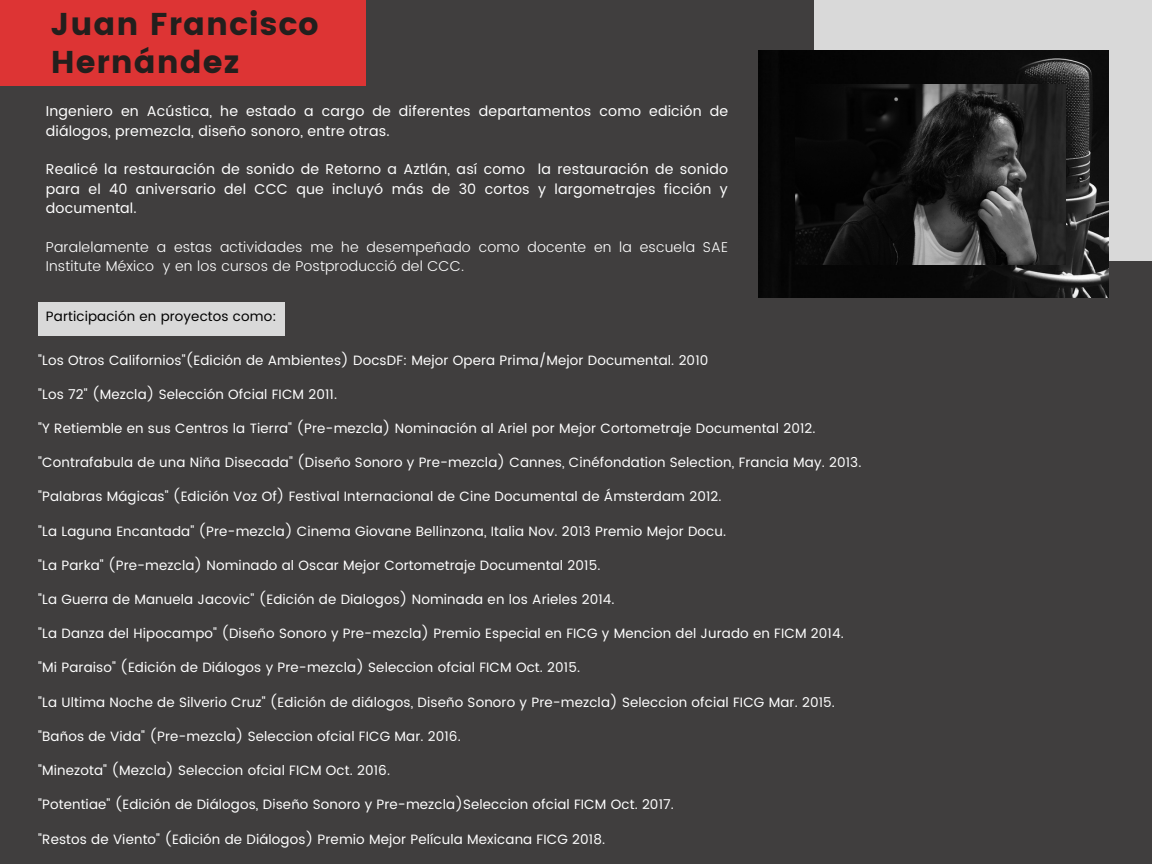
<style>
.page{position:relative;width:1152px;height:864px;background:#403e3e}
.page>*{position:absolute;margin:0;border:0;box-sizing:border-box;transform-origin:0 0}
.t1{font:31.5px/37.8px "Poppins";letter-spacing:.03em;color:#231f1d}
.t2{font:14.25px/19.4px "Poppins";letter-spacing:.01em;color:#fff}
.t3{font:300 14.25px/19.4px "Poppins";letter-spacing:.01em;color:#fff}
.t4{font:13.5px "Poppins";letter-spacing:.01em;color:#fff}
.t5{font:13.5px "Poppins";letter-spacing:.01em;color:#000}
.t6{font:300 13.5px "Poppins";color:#231f1d}
</style>
<div class="page">
<div style="left:814px;top:0;width:338px;height:261px;background:#d9d9d9"></div>
<div style="left:38px;top:303px;width:247px;height:33px;background:#d9d9d9"></div>
<div style="left:0;top:0;width:365px;height:86px;background:#dd3434"></div>
<img style="left:758px;top:51px;width:350px;height:246px">
<img style="left:795px;top:84px;width:270px;height:180px">
<h1 class="t1" style="left:51px;top:5px;width:270px">Juan Francisco<br>Hernández</h1>
<p class="t2" style="left:46px;top:102px;width:684px">Ingeniero en Acústica, he estado a cargo de diferentes departamentos como edición de diálogos, premezcla, diseño sonoro, entre otras.</p>
<p class="t2" style="left:46px;top:160px;width:684px;text-align:justify">Realicé la restauración de sonido de Retorno a Aztlán, así como la restauración de sonido para el 40 aniversario del CCC que incluyó más de 30 cortos y largometrajes ficción y documental.</p>
<p class="t3" style="left:46px;top:237px;width:684px">Paralelamente a estas actividades me he desempeñado como docente en la escuela SAE<br>Institute México y en los cursos de Postproducció del CCC.</p>
<p class="t5" style="left:46px;top:309px;width:232px">Participación en proyectos como:</p>
<p class="t4" style="left:38px;top:352px;width:672px">"Los Otros Californios"(Edición de Ambientes) DocsDF: Mejor Opera Prima/Mejor Documental. 2010</p>
<p class="t4" style="left:38px;top:386px;width:300px">"Los 72" (Mezcla) Selección Ofcial FICM 2011.</p>
<p class="t4" style="left:38px;top:420px;width:779px">"Y Retiemble en sus Centros la Tierra" (Pre-mezcla) Nominación al Ariel por Mejor Cortometraje Documental 2012.</p>
<p class="t4" style="left:38px;top:455px;width:825px">"Contrafabula de una Niña Disecada" (Diseño Sonoro y Pre-mezcla) Cannes, Cinéfondation Selection, Francia May. 2013.</p>
<p class="t4" style="left:38px;top:489px;width:685px">"Palabras Mágicas" (Edición Voz Of) Festival Internacional de Cine Documental de Ámsterdam 2012.</p>
<p class="t4" style="left:38px;top:523px;width:689px">"La Laguna Encantada" (Pre-mezcla) Cinema Giovane Bellinzona, Italia Nov. 2013 Premio Mejor Docu.</p>
<p class="t4" style="left:38px;top:557px;width:564px">"La Parka" (Pre-mezcla) Nominado al Oscar Mejor Cortometraje Documental 2015.</p>
<p class="t4" style="left:38px;top:591px;width:578px">"La Guerra de Manuela Jacovic" (Edición de Dialogos) Nominada en los Arieles 2014.</p>
<p class="t4" style="left:38px;top:626px;width:807px">"La Danza del Hipocampo" (Diseño Sonoro y Pre-mezcla) Premio Especial en FICG y Mencion del Jurado en FICM 2014.</p>
<p class="t4" style="left:38px;top:660px;width:543px">"Mi Paraiso" (Edición de Diálogos y Pre-mezcla) Seleccion ofcial FICM Oct. 2015.</p>
<p class="t4" style="left:38px;top:694px;width:798px">"La Ultima Noche de Silverio Cruz" (Edición de diálogos, Diseño Sonoro y Pre-mezcla) Seleccion ofcial FICG Mar. 2015.</p>
<p class="t4" style="left:38px;top:728px;width:424px">"Baños de Vida" (Pre-mezcla) Seleccion ofcial FICG Mar. 2016.</p>
<p class="t4" style="left:38px;top:763px;width:353px">"Minezota" (Mezcla) Seleccion ofcial FICM Oct. 2016.</p>
<p class="t4" style="left:38px;top:797px;width:637px">"Potentiae" (Edición de Diálogos, Diseño Sonoro y Pre-mezcla)Seleccion ofcial FICM Oct. 2017.</p>
<p class="t4" style="left:38px;top:831px;width:568px">"Restos de Viento" (Edición de Diálogos) Premio Mejor Película Mexicana FICG 2018.</p>
<p class="t6" style="left:274px;top:806px;width:5px">"</p>
</div>
